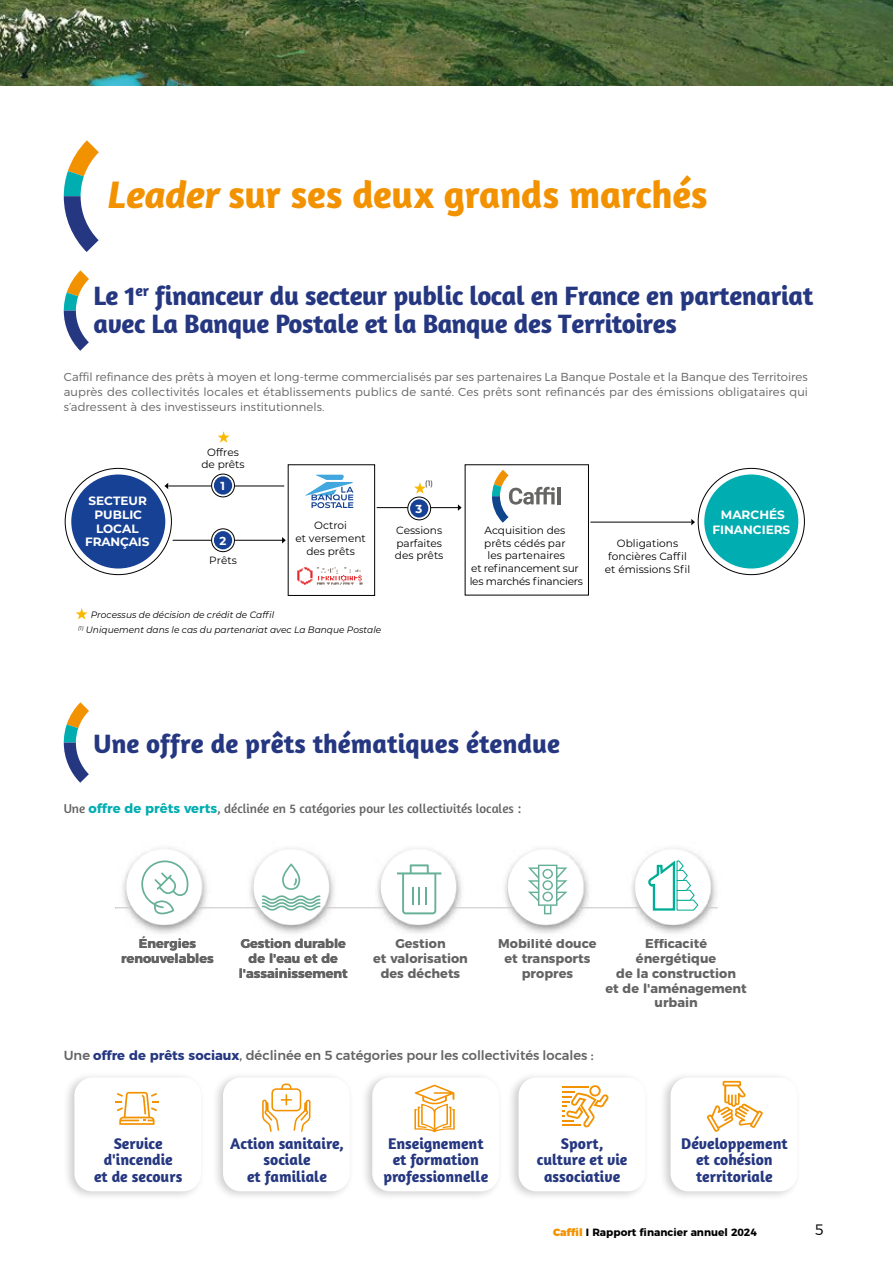
<style>
.page{position:relative;width:893px;height:1263px;background:#fff}
.page>*{position:absolute;margin:0;border:0;box-sizing:border-box;transform-origin:0 0}
.t1{font:700 39px "Amaranth";letter-spacing:-.01em;color:#f39200}
.t2{font:700 27px/28.5px "Amaranth";letter-spacing:-.015em;color:#253780}
.t3{font:700 15.75px/16.5px "Amaranth";color:#253780;text-align:center}
.t4{font:300 15px "Montserrat";color:#000}
.t5{font:500 13.05px "Montserrat";color:#646363}
.t6{font:13.05px "Amaranth";color:#646363}
.t7{font:700 12.9px/14.9px "Montserrat";color:#646363;text-align:center}
.t8{font:700 12px/13.5px "Montserrat";color:#fff;text-align:center}
.t9{font:300 11.7px/15px "Montserrat";letter-spacing:.005em;color:#646363;text-align:justify}
.t10{font:700 11.55px "Montserrat";color:#fff}
.t11{font:10.5px/12.6px "Montserrat";color:#000;text-align:center}
.t12{font:700 10.5px "Montserrat";color:#000}
.t13{font:italic 9.3px "Montserrat";color:#000}
.t14{font:7.5px "Montserrat";color:#000}
.s1{font-style:italic}
.s2{font-family:"Montserrat";font-weight:700;color:#00adb1}
.s3{font-weight:700;color:#253780}
.s4{font-weight:900;color:#f39200}
</style>
<div class="page">
<img style="left:0;top:0;width:893px;height:85px">
<svg style="left:698px;top:468px;width:106px;height:107px"></svg>
<div style="left:704px;top:474px;width:94px;height:94px;background:#00adb1;border-radius:50%"></div>
<hr style="left:169px;top:486px;width:115px;height:1px;background:#000">
<svg style="left:164px;top:483px;width:4px;height:6px"></svg>
<hr style="left:173px;top:540px;width:110px;height:1px;background:#000">
<svg style="left:282px;top:537px;width:4px;height:6px"></svg>
<svg style="left:212px;top:474px;width:22px;height:23px"></svg>
<div style="left:211px;top:474px;width:24px;height:23px;border:1px solid #000;border-radius:50%"></div>
<div style="left:214px;top:476px;width:18px;height:19px;background:#164194;border-radius:50%"></div>
<svg style="left:212px;top:529px;width:22px;height:23px"></svg>
<div style="left:211px;top:528px;width:24px;height:24px;border:1px solid #000;border-radius:50%"></div>
<div style="left:214px;top:531px;width:18px;height:18px;background:#164194;border-radius:50%"></div>
<hr style="left:377px;top:507px;width:83px;height:1px;background:#000">
<svg style="left:458px;top:504px;width:4px;height:7px"></svg>
<svg style="left:408px;top:497px;width:23px;height:23px"></svg>
<div style="left:407px;top:497px;width:24px;height:23px;border:1px solid #000;border-radius:50%"></div>
<div style="left:410px;top:499px;width:18px;height:19px;background:#164194;border-radius:50%"></div>
<hr style="left:591px;top:522px;width:100px;height:1px;background:#000">
<svg style="left:691px;top:519px;width:4px;height:6px"></svg>
<svg style="left:65px;top:468px;width:106px;height:107px"></svg>
<div style="left:71px;top:474px;width:94px;height:94px;background:#164194;border-radius:50%"></div>
<div style="left:288px;top:464px;width:87px;height:132px;border:1px solid #000"></div>
<svg style="left:305px;top:475px;width:49px;height:33px"></svg>
<svg style="left:218px;top:431px;width:12px;height:12px"></svg>
<svg style="left:414px;top:482px;width:12px;height:12px"></svg>
<svg style="left:76px;top:608px;width:12px;height:11px"></svg>
<img style="left:297px;top:567px;width:66px;height:18px">
<hr style="left:557px;top:487px;width:4px;height:17px;background:#656564">
<svg style="left:492px;top:470px;width:63px;height:53px"></svg>
<svg style="left:64px;top:140px;width:35px;height:112px"></svg>
<svg style="left:64px;top:270px;width:25px;height:81px"></svg>
<svg style="left:64px;top:702px;width:25px;height:81px"></svg>
<img style="left:116px;top:847px;width:594px;height:87px">
<hr style="left:115px;top:907px;width:603px;height:1px;background:#c6c6c6">
<div style="left:381px;top:849px;width:75px;height:75px;background:#fff;border-radius:50%"></div>
<div style="left:254px;top:849px;width:75px;height:75px;background:#fff;border-radius:50%"></div>
<div style="left:127px;top:849px;width:74px;height:75px;background:#fff;border-radius:50%"></div>
<div style="left:635px;top:849px;width:75px;height:75px;background:#fff;border-radius:50%"></div>
<div style="left:508px;top:849px;width:75px;height:75px;background:#fff;border-radius:50%"></div>
<svg style="left:644px;top:847px;width:74px;height:65px"></svg>
<svg style="left:141px;top:860px;width:47px;height:54px"></svg>
<svg style="left:262px;top:863px;width:58px;height:47px"></svg>
<svg style="left:397px;top:864px;width:44px;height:50px"></svg>
<svg style="left:528px;top:865px;width:40px;height:49px"></svg>
<div style="left:62px;top:1071px;width:143px;height:130px;background:#000;opacity:.2"></div>
<div style="left:74px;top:1077px;width:127px;height:114px;background:#fff;border-radius:18px"></div>
<div style="left:211px;top:1071px;width:143px;height:130px;background:#000;opacity:.2"></div>
<div style="left:223px;top:1077px;width:127px;height:114px;background:#fff;border-radius:18px"></div>
<div style="left:360px;top:1071px;width:143px;height:130px;background:#000;opacity:.2"></div>
<div style="left:372px;top:1077px;width:127px;height:114px;background:#fff;border-radius:18px"></div>
<div style="left:506px;top:1071px;width:144px;height:130px;background:#000;opacity:.2"></div>
<div style="left:519px;top:1077px;width:126px;height:114px;background:#fff;border-radius:18px"></div>
<div style="left:658px;top:1071px;width:144px;height:130px;background:#000;opacity:.2"></div>
<div style="left:671px;top:1077px;width:126px;height:114px;background:#fff;border-radius:18px"></div>
<svg style="left:116px;top:1092px;width:42px;height:33px"></svg>
<svg style="left:262px;top:1083px;width:49px;height:49px"></svg>
<svg style="left:414px;top:1085px;width:41px;height:47px"></svg>
<svg style="left:706px;top:1081px;width:57px;height:51px"></svg>
<svg style="left:562px;top:1085px;width:47px;height:42px"></svg>
<h1 class="t1" style="left:106px;top:170px;width:603px"><span class="s1">Leader</span> sur ses deux grands marchés</h1>
<h2 class="t2" style="left:94px;top:281px;width:721px">Le 1<sup>er</sup> financeur du secteur public local en France en partenariat avec La Banque Postale et la Banque des Territoires</h2>
<p class="t9" style="left:64px;top:369px;width:746px">Caffil refinance des prêts à moyen et long-terme commercialisés par ses partenaires La Banque Postale et la Banque des Territoires auprès des collectivités locales et établissements publics de santé. Ces prêts sont refinancés par des émissions obligataires qui s’adressent à des investisseurs institutionnels.</p>
<p class="t8" style="left:85px;top:494px;width:66px">SECTEUR<br>PUBLIC<br>LOCAL<br>FRANÇAIS</p>
<p class="t11" style="left:201px;top:445px;width:45px">Offres de prêts</p>
<p class="t10" style="left:221px;top:478px;width:6px">1</p>
<p class="t10" style="left:219px;top:532px;width:8px">2</p>
<p class="t11" style="left:209px;top:553px;width:29px">Prêts</p>
<p class="t11" style="left:296px;top:519px;width:72px">Octroi<br>et versement des prêts</p>
<p class="t14" style="left:425px;top:478px;width:9px">(1)</p>
<p class="t10" style="left:416px;top:501px;width:8px">3</p>
<p class="t11" style="left:395px;top:523px;width:50px;text-align:left">Cessions parfaites des prêts</p>
<p class="t13" style="left:91px;top:609px;width:185px">Processus de décision de crédit de Caffil</p>
<p class="t13" style="left:78px;top:623px;width:305px"><sup>(1)</sup> Uniquement dans le cas du partenariat avec La Banque Postale</p>
<p class="t11" style="left:470px;top:523px;width:115px">Acquisition des<br>prêts cédés par<br>les partenaires<br>et refinancement sur les marchés financiers</p>
<p class="t11" style="left:605px;top:537px;width:87px">Obligations foncières Caffil et émissions Sfil</p>
<p class="t8" style="left:712px;top:507px;width:79px;line-height:14.4px">MARCHÉS<br>FINANCIERS</p>
<h2 class="t2" style="left:94px;top:728px;width:468px">Une offre de prêts thématiques étendue</h2>
<p class="t6" style="left:64px;top:800px;width:459px">Une <span class="s2">offre de prêts verts</span>, déclinée en 5 catégories pour les collectivités locales :</p>
<p class="t7" style="left:121px;top:935px;width:94px">Énergies renouvelables</p>
<p class="t7" style="left:239px;top:935px;width:111px">Gestion durable de l'eau et de l'assainissement</p>
<p class="t7" style="left:373px;top:935px;width:96px">Gestion<br>et valorisation des déchets</p>
<p class="t7" style="left:498px;top:935px;width:100px">Mobilité douce et transports propres</p>
<p class="t7" style="left:605px;top:935px;width:143px">Efficacité énergétique<br>de la construction<br>et de l'aménagement urbain</p>
<p class="t5" style="left:64px;top:1045px;width:531px">Une <span class="s3">offre de prêts sociaux</span>, déclinée en 5 catégories pour les collectivités locales :</p>
<h3 class="t3" style="left:230px;top:1135px;width:115px">Action sanitaire, sociale<br>et familiale</h3>
<h3 class="t3" style="left:537px;top:1135px;width:92px">Sport, culture et vie associative</h3>
<h3 class="t3" style="left:681px;top:1135px;width:108px">Développement et cohésion territoriale</h3>
<h3 class="t3" style="left:94px;top:1134px;width:90px">Service d'incendie<br>et de secours</h3>
<h3 class="t3" style="left:383px;top:1135px;width:106px">Enseignement et formation professionnelle</h3>
<p class="t12" style="left:553px;top:1224px;width:205px"><span class="s4">Caffil</span> I Rapport financier annuel 2024</p>
<p class="t4" style="left:815px;top:1221px;width:10px">5</p>
</div>
